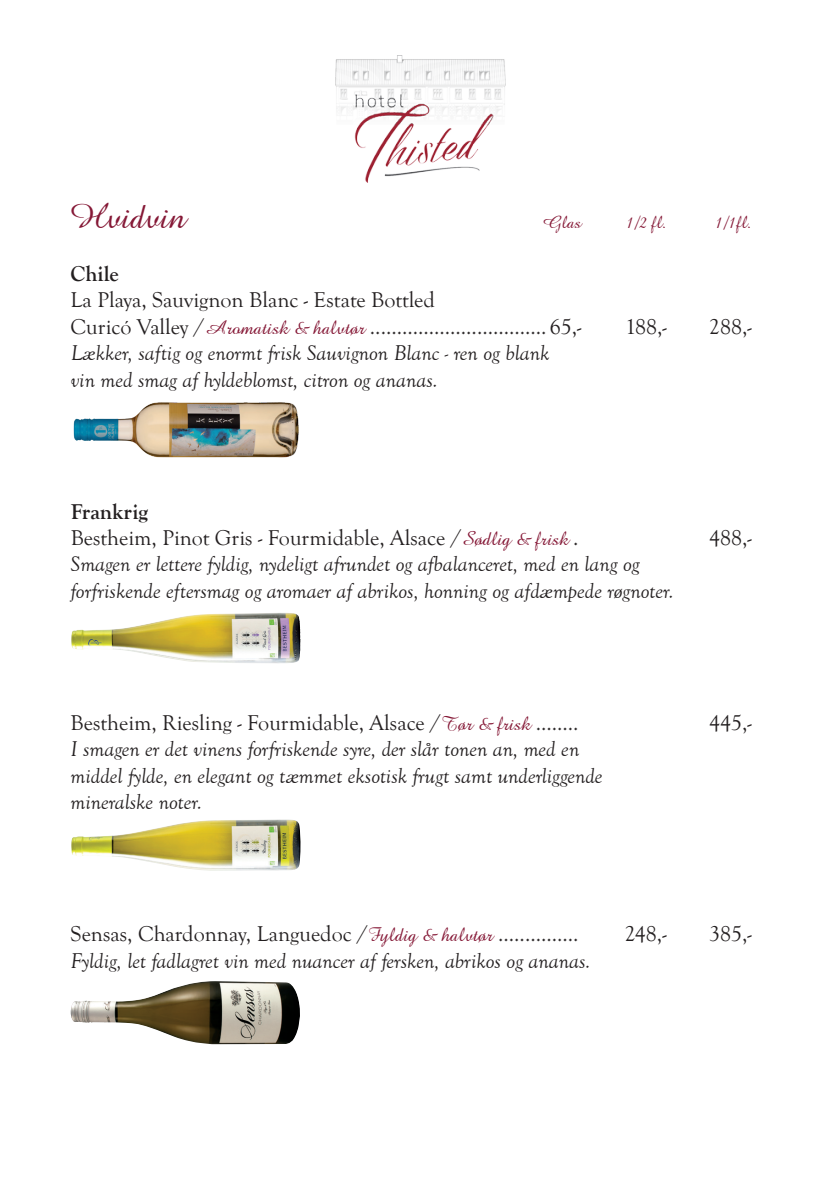
<style>
.page{position:relative;width:840px;height:1191px;background:#fff}
.page>*{position:absolute;margin:0;border:0;box-sizing:border-box;transform-origin:0 0}
.t1{font:36px "Amazone BT";color:#851836}
.t2{font:italic 22px/26.4px "Goudy Old Sty T";color:#231f20}
.t3{font:22px/26.4px "Goudy Old Sty T";color:#231f20}
.t4{font:700 22px "Goudy Old Sty T";color:#231f20}
.t5{font:18px "Amazone BT";color:#851836}
.s1{font-family:"Amazone BT";font-size:20px;color:#851836}
.s2{font-weight:700}
</style>
<div class="page">
<img style="left:335px;top:55px;width:170px;height:127px">
<img style="left:73px;top:402px;width:226px;height:56px">
<img style="left:71px;top:613px;width:229px;height:50px">
<img style="left:71px;top:819px;width:229px;height:52px">
<img style="left:71px;top:981px;width:229px;height:63px">
<h1 class="t1" style="left:71px;top:196px;width:117px">Hvidvin</h1>
<p class="t5" style="left:542px;top:212px;width:41px">Glas</p>
<p class="t5" style="left:625px;top:212px;width:42px">1/2 fl.</p>
<p class="t5" style="left:714px;top:212px;width:38px">1/1fl.</p>
<p class="t4" style="left:71px;top:261px;width:50px">Chile</p>
<p class="t3" style="left:71px;top:287px;width:512px">La Playa, Sauvignon Blanc - Estate Bottled<br>Curicó Valley /<span class="s1">Aromatisk &amp; halvtør</span> ................................. 65,-</p>
<p class="t2" style="left:71px;top:340px;width:480px">Lækker, saftig og enormt frisk Sauvignon Blanc - ren og blank vin med smag af hyldeblomst, citron og ananas.</p>
<p class="t3" style="left:71px;top:499px;width:509px"><span class="s2">Frankrig<br></span>Bestheim, Pinot Gris - Fourmidable, Alsace /<span class="s1">Sødlig &amp; frisk</span> .</p>
<p class="t3" style="left:625px;top:314px;width:43px">188,-</p>
<p class="t3" style="left:708px;top:314px;width:44px">288,-</p>
<p class="t3" style="left:708px;top:525px;width:44px">488,-</p>
<p class="t2" style="left:71px;top:551px;width:604px">Smagen er lettere fyldig, nydeligt afrundet og afbalanceret, med en lang og forfriskende eftersmag og aromaer af abrikos, honning og afdæmpede røgnoter.</p>
<p class="t3" style="left:71px;top:710px;width:509px">Bestheim, Riesling - Fourmidable, Alsace /<span class="s1">Tør &amp; frisk</span> ........</p>
<p class="t3" style="left:708px;top:710px;width:44px">445,-</p>
<p class="t2" style="left:71px;top:736px;width:533px">I smagen er det vinens forfriskende syre, der slår tonen an, med en middel fylde, en elegant og tæmmet eksotisk frugt samt underliggende mineralske noter.</p>
<p class="t3" style="left:71px;top:921px;width:509px">Sensas, Chardonnay, Languedoc /<span class="s1">Fyldig &amp; halvtør</span> ...............</p>
<p class="t3" style="left:624px;top:921px;width:43px">248,-</p>
<p class="t3" style="left:708px;top:921px;width:44px">385,-</p>
<p class="t2" style="left:71px;top:947px;width:521px">Fyldig, let fadlagret vin med nuancer af fersken, abrikos og ananas.</p>
</div>
